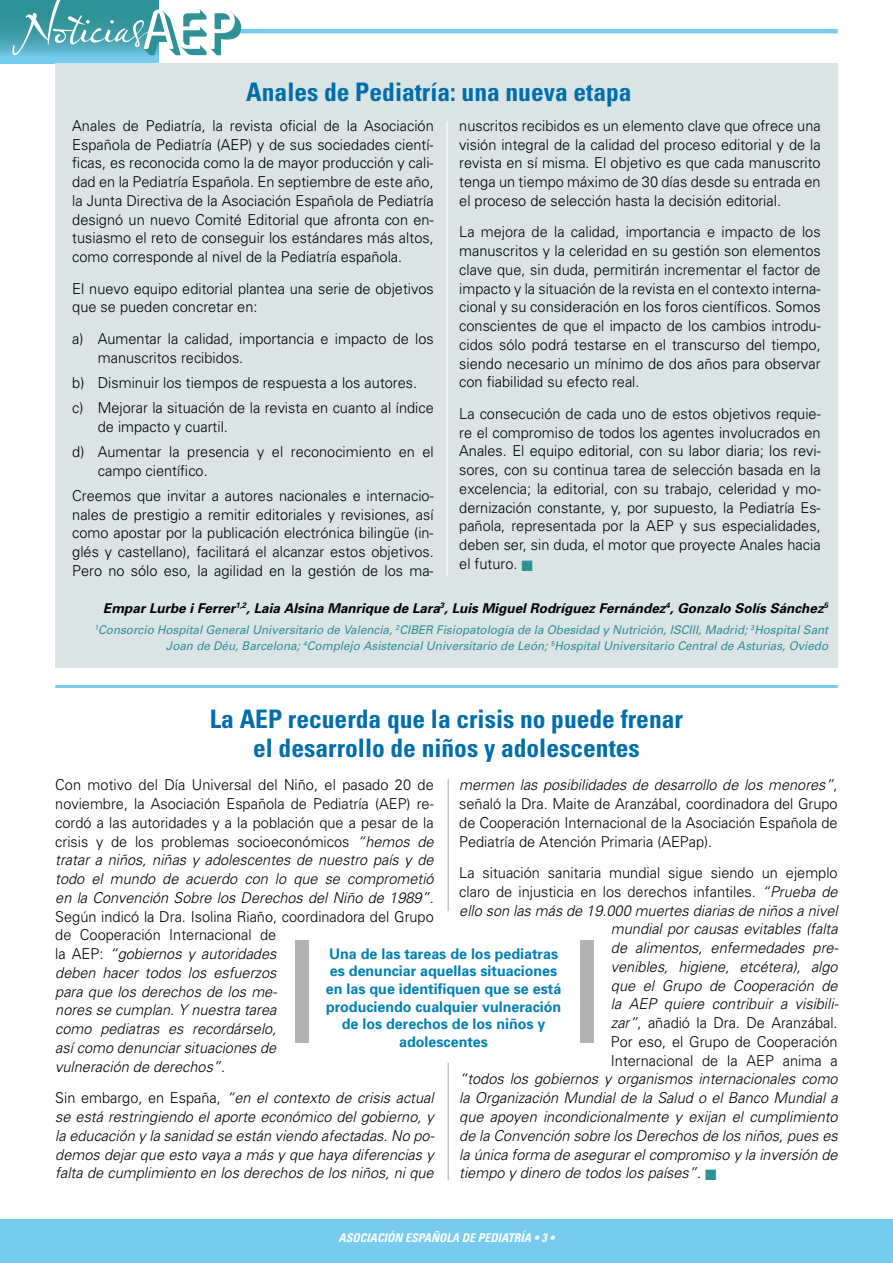
<style>
.page{position:relative;width:893px;height:1263px;background:#fff}
.page>*{position:absolute;margin:0;border:0;box-sizing:border-box;transform-origin:0 0}
.t1{font:51px "Olicana Smooth";color:#fff}
.t2{font:700 condensed 25.5px/28.5px "Univers";color:#006eab;text-align:center}
.t3{font:300 15px/18.8px "Univers";color:#000;text-align:justify}
.t4{font:italic 300 15px/18.8px "Univers";color:#000;text-align:justify}
.t5{font:700 14.7px/17.7px "Univers";color:#0081b6;text-align:center}
.t6{font:italic 700 13.5px "Univers";color:#000}
.t7{font:italic 12px/16.5px "Univers";color:#2d9195;text-align:right}
.t8{font:italic 700 condensed 12px "Univers";color:#fff}
.s1{font-size:58.95px}
.s2{color:#2d9195}
.s3{font-style:normal}
.s4{font-style:italic}
</style>
<div class="page">
<div style="left:0;top:1219px;width:893px;height:44px;background:#76cbef"></div>
<hr style="left:237px;top:29px;width:601px;height:4px;background:#76cbef">
<svg style="left:0;top:0;width:159px;height:63px;background:#45a2b0"></svg>
<svg style="left:144px;top:9px;width:97px;height:46px"></svg>
<div style="left:55px;top:63px;width:783px;height:605px;background:#dae4e5"></div>
<hr style="left:446px;top:121px;width:2px;height:455px;background:#fff">
<hr style="left:55px;top:685px;width:783px;height:3px;background:#76cbef">
<hr style="left:448px;top:779px;width:1px;height:132px;background:#afb0b2">
<hr style="left:448px;top:1063px;width:1px;height:117px;background:#afb0b2">
<div style="left:295px;top:941px;width:13px;height:102px;background:#b1b3b4"></div>
<div style="left:580px;top:941px;width:14px;height:102px;background:#b1b3b4"></div>
<h1 class="t1" style="left:15px;top:-6px;width:136px"><span class="s1">N</span>oticias</h1>
<h2 class="t2" style="left:246px;top:78px;width:387px">Anales de Pediatría: una nueva etapa</h2>
<p class="t3" style="left:72px;top:116px;width:363px">Anales de Pediatría, la revista oficial de la Asociación Española de Pediatría (AEP) y de sus sociedades cientí&shy;ficas, es reconocida como la de mayor producción y cali&shy;dad en la Pediatría Española. En septiembre de este año, la Junta Directiva de la Asociación Española de Pediatría designó un nuevo Comité Editorial que afronta con en&shy;tusiasmo el reto de conseguir los estándares más altos, como corresponde al nivel de la Pediatría española.</p>
<p class="t3" style="left:72px;top:279px;width:363px">El nuevo equipo editorial plantea una serie de objetivos que se pueden concretar en:</p>
<p class="t3" style="left:98px;top:329px;width:337px;text-indent:-26px">a) Aumentar la calidad, importancia e impacto de los manuscritos recibidos.</p>
<p class="t3" style="left:72px;top:370px;width:363px;line-height:25.2px">b) Disminuir los tiempos de respuesta a los autores.<br>c) Mejorar la situación de la revista en cuanto al índice</p>
<p class="t3" style="left:72px;top:414px;width:363px;line-height:25.2px;text-indent:26px">de impacto y cuartil.<br>d) Aumentar la presencia y el reconocimiento en el</p>
<p class="t3" style="left:72px;top:458px;width:363px;line-height:25px;text-indent:26px">campo científico.<br>Creemos que invitar a autores nacionales e internacio-</p>
<p class="t3" style="left:72px;top:505px;width:363px">nales de prestigio a remitir editoriales y revisiones, así como apostar por la publicación electrónica bilingüe (in&shy;glés y castellano), facilitará el alcanzar estos objetivos.<br>Pero no sólo eso, la agilidad en la gestión de los ma-</p>
<p class="t3" style="left:459px;top:116px;width:363px">nuscritos recibidos es un elemento clave que ofrece una visión integral de la calidad del proceso editorial y de la revista en sí misma. El objetivo es que cada manuscrito tenga un tiempo máximo de 30 días desde su entrada en el proceso de selección hasta la decisión editorial.</p>
<p class="t3" style="left:459px;top:223px;width:363px">La mejora de la calidad, importancia e impacto de los manuscritos y la celeridad en su gestión son elementos clave que, sin duda, permitirán incrementar el factor de impacto y la situación de la revista en el contexto interna&shy;cional y su consideración en los foros científicos. Somos conscientes de que el impacto de los cambios introdu&shy;cidos sólo podrá testarse en el transcurso del tiempo, siendo necesario un mínimo de dos años para observar con fiabilidad su efecto real.</p>
<p class="t3" style="left:459px;top:404px;width:363px">La consecución de cada uno de estos objetivos requie&shy;re el compromiso de todos los agentes involucrados en Anales. El equipo editorial, con su labor diaria; los revi&shy;sores, con su continua tarea de selección basada en la excelencia; la editorial, con su trabajo, celeridad y mo&shy;dernización constante, y, por supuesto, la Pediatría Es&shy;pañola, representada por la AEP y sus especialidades, deben ser, sin duda, el motor que proyecte Anales hacia el futuro. <span class="s2">■</span></p>
<p class="t6" style="left:103px;top:600px;width:726px">Empar Lurbe i Ferrer<sup>1,2</sup>, Laia Alsina Manrique de Lara<sup>3</sup>, Luis Miguel Rodríguez Fernández<sup>4</sup>, Gonzalo Solís Sánchez<sup>5</sup></p>
<p class="t7" style="left:94px;top:621px;width:735px"><sup>1</sup>Consorcio Hospital General Universitario de Valencia, <sup>2</sup>CIBER Fisiopatología de la Obesidad y Nutrición, ISCIII, Madrid; <sup>3</sup>Hospital Sant<br>Joan de Déu, Barcelona; <sup>4</sup>Complejo Asistencial Universitario de León; <sup>5</sup>Hospital Universitario Central de Asturias, Oviedo</p>
<h2 class="t2" style="left:210px;top:705px;width:475px">La AEP recuerda que la crisis no puede frenar el desarrollo de niños y adolescentes</h2>
<p class="t4" style="left:55px;top:776px;width:380px;text-align:left"><span class="s3">Con motivo del Día Universal del Niño, el pasado 20 de noviembre, la Asociación Española de Pediatría (AEP) re&shy;cordó a las autoridades y a la población que a pesar de la crisis y de los problemas socioeconómicos</span> “hemos de tratar a niños, niñas y adolescentes de nuestro país y de todo el mundo de acuerdo con lo que se comprometió en la Convención Sobre los Derechos del Niño de 1989”<span class="s3">.<br>Según indicó la Dra. Isolina Riaño, coordinadora del Grupo de Cooperación Internacional de<br>la AEP:</span> “gobiernos y autoridades<br>deben hacer todos los esfuerzos<br>para que los derechos de los me-<br>nores se cumplan. Y nuestra tarea<br>como pediatras es recordárselo,<br>así como denunciar situaciones de<br>vulneración de derechos”<span class="s3">.</span></p>
<p class="t4" style="left:55px;top:1088px;width:381px"><span class="s3">Sin embargo, en España,</span> “en el contexto de crisis actual se está restringiendo el aporte económico del gobierno, y la educación y la sanidad se están viendo afectadas. No po&shy;demos dejar que esto vaya a más y que haya diferencias y falta de cumplimiento en los derechos de los niños, ni que</p>
<p class="t3" style="left:459px;top:776px;width:380px"><span class="s4">mermen las posibilidades de desarrollo de los menores”</span>, señaló la Dra. Maite de Aranzábal, coordinadora del Grupo de Cooperación Internacional de la Asociación Española de Pediatría de Atención Primaria (AEPap).</p>
<p class="t4" style="left:459px;top:863px;width:381px;text-align:right"><span class="s3">La situación sanitaria mundial sigue siendo un ejemplo claro de injusticia en los derechos infantiles.</span> “Prueba de ello son las más de 19.000 muertes diarias de niños a nivel mundial por causas evitables (falta<br>de alimentos, enfermedades pre-<br>venibles, higiene, etcétera), algo<br>que el Grupo de Cooperación de<br>la AEP quiere contribuir a visibili-<br>zar”<span class="s3">, añadió la Dra. De Aranzábal.<br>Por eso, el Grupo de Cooperación<br>Internacional de la AEP anima a</span></p>
<p class="t4" style="left:459px;top:1070px;width:380px">“todos los gobiernos y organismos internacionales como la Organización Mundial de la Salud o el Banco Mundial a que apoyen incondicionalmente y exijan el cumplimiento de la Convención sobre los Derechos de los niños, pues es la única forma de asegurar el compromiso y la inversión de tiempo y dinero de todos los países”<span class="s3">.</span> <span class="s2">■</span></p>
<p class="t5" style="left:326px;top:945px;width:237px">Una de las tareas de los pediatras es denunciar aquellas situaciones en las que identifiquen que se está produciendo cualquier vulneración de los derechos de los niños y adolescentes</p>
<p class="t8" style="left:338px;top:1231px;width:218px">ASOCIACIÓN ESPAÑOLA DE PEDIATRÍA • 3 •</p>
</div>
